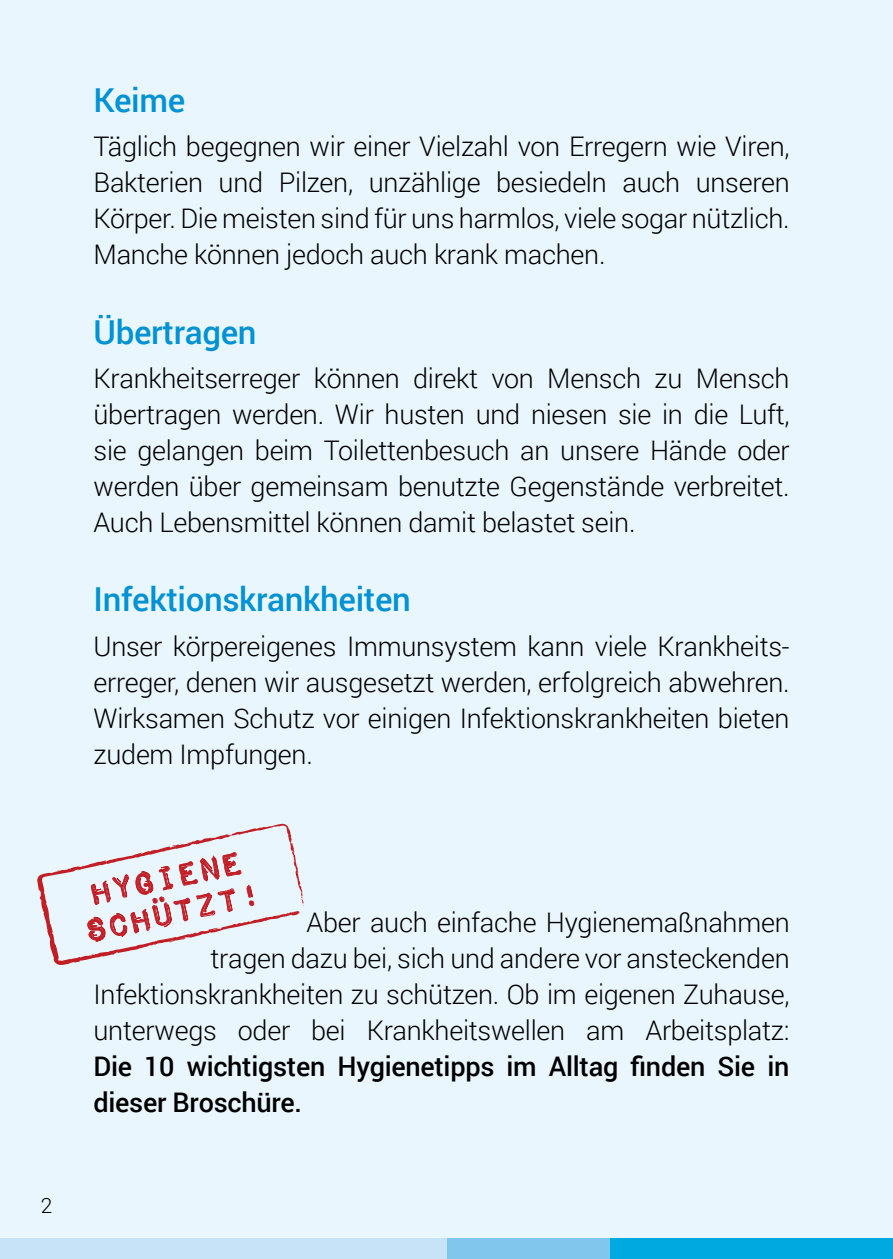
<style>
.page{position:relative;width:893px;height:1259px;background:#eaf6fe}
.page>*{position:absolute;margin:0;border:0;box-sizing:border-box;transform-origin:0 0}
.t1{font:42px/36px "Impact Label Reversed";color:#c21e26}
.t2{font:500 33px "Roboto";letter-spacing:-.01em;color:#0092d4}
.t3{font:300 27px/36px "Roboto";letter-spacing:-.01em;color:#000;text-align:justify}
.t4{font:500 27px/36px "Roboto";letter-spacing:-.01em;color:#000}
.t5{font:300 21px "Roboto";color:#000}
</style>
<div class="page">
<svg style="left:37px;top:824px;width:267px;height:141px"></svg>
<div style="left:0;top:1237px;width:893px;height:22px;background:#00aae1"></div>
<div style="left:446px;top:1237px;width:164px;height:22px;background:#81c7ed"></div>
<div style="left:0;top:1237px;width:446px;height:22px;background:#c6e3f7"></div>
<p class="t2" style="left:94px;top:77px;width:93px">Keime</p>
<p class="t3" style="left:94px;top:128px;width:698px">Täglich begegnen wir einer Vielzahl von Erregern wie Viren, Bakterien und Pilzen, unzählige besiedeln auch unseren Körper. Die meisten sind für uns harmlos, viele sogar nützlich.<br>Manche können jedoch auch krank machen.</p>
<p class="t2" style="left:94px;top:308px;width:165px">Übertragen</p>
<p class="t3" style="left:94px;top:359px;width:698px">Krankheitserreger können direkt von Mensch zu Mensch übertragen werden. Wir husten und niesen sie in die Luft, sie gelangen beim Toilettenbesuch an unsere Hände oder werden über gemeinsam benutzte Gegenstände verbreitet.<br>Auch Lebensmittel können damit belastet sein.</p>
<p class="t2" style="left:94px;top:576px;width:319px">Infektionskrankheiten</p>
<p class="t3" style="left:94px;top:627px;width:698px">Unser körpereigenes Immunsystem kann viele Krankheits&shy;erreger, denen wir ausgesetzt werden, erfolgreich abwehren.<br>Wirksamen Schutz vor einigen Infektionskrankheiten bieten zudem Impfungen.</p>
<h1 class="t1" style="left:73px;top:880px;width:184px;rotate:-12deg">Hygiene schützt!</h1>
<p class="t3" style="left:94px;top:903px;width:698px;text-align:right">Aber auch einfache Hygienemaßnahmen<br>tragen dazu bei, sich und andere vor ansteckenden Infektionskrankheiten zu schützen. Ob im eigenen Zuhause, unterwegs oder bei Krankheitswellen am Arbeitsplatz:</p>
<p class="t4" style="left:94px;top:1047px;width:697px">Die 10 wichtigsten Hygienetipps im Alltag finden Sie in dieser Broschüre.</p>
<p class="t5" style="left:41px;top:1191px;width:13px">2</p>
</div>
